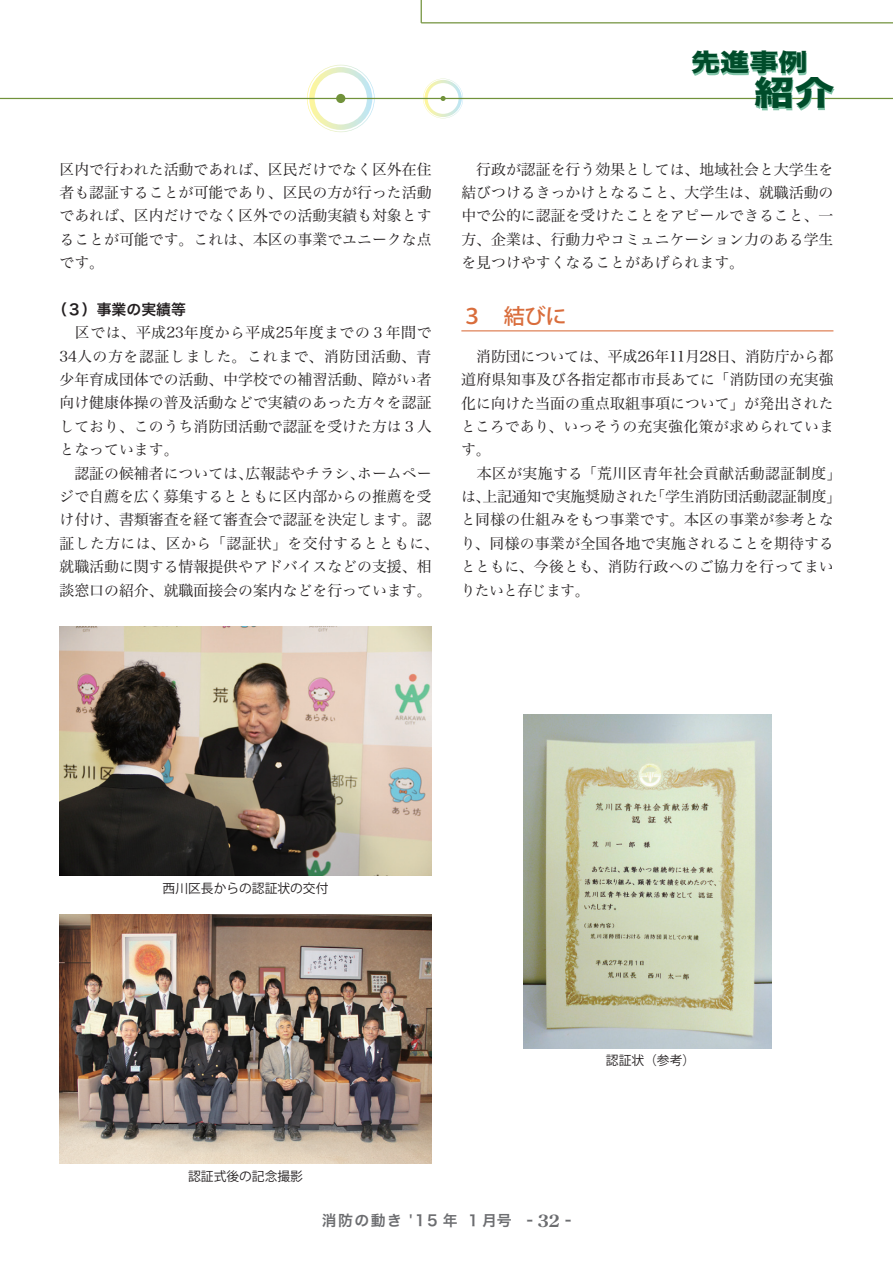
<style>
.page{position:relative;width:893px;height:1263px;background:#fff}
.page>*{position:absolute;margin:0;border:0;box-sizing:border-box;transform-origin:0 0}
.t1{font:33.3px "Hira Kaku Std N W8";color:#004c2a;scale:1.21 1}
.t2{font:24.15px "Hira Kaku Std N W8";color:#004c2a;scale:1.21 1}
.t3{font:500 21.3px "Koz Go Pro";color:#d96d3c}
.t4{font:14.85px/23.4px "Hira Min Pro N W3";color:#231f20}
.t5{font:14.85px "Hira Kaku Pro W6";letter-spacing:.1em;color:#6c6d70}
.t6{font:14.85px "Hira Kaku Pro N W6";color:#231f20}
.t7{font:12.75px "Koz Go Pro";color:#231f20}
.s1{font-family:"Century Old Style Std";font-weight:700;font-size:16.95px}
</style>
<div class="page">
<hr style="left:461px;top:330px;width:372px;height:1px;background:#d96d3c">
<img style="left:60px;top:626px;width:372px;height:249px">
<img style="left:523px;top:714px;width:249px;height:334px">
<img style="left:60px;top:914px;width:372px;height:249px">
<svg style="left:307px;top:65px;width:68px;height:67px"></svg>
<hr style="left:421px;top:22px;width:472px;height:1px;background:#71923b">
<div style="left:336px;top:94px;width:9px;height:9px;background:#71923b;border-radius:50%"></div>
<svg style="left:423px;top:79px;width:40px;height:39px"></svg>
<hr style="left:0;top:98px;width:893px;height:1px;background:#71923b">
<svg style="left:421px;top:0;width:1px;height:23px"></svg>
<svg style="left:692px;top:53px;width:142px;height:58px"></svg>
<p class="t4" style="left:60px;top:156px;width:374px;text-align:justify">区内で行われた活動であれば、区民だけでなく区外在住者も認証することが可能であり、区民の方が行った活動であれば、区内だけでなく区外での活動実績も対象とすることが可能です。これは、本区の事業でユニークな点です。</p>
<p class="t6" style="left:52px;top:296px;width:135px">（３）事業の実績等</p>
<p class="t4" style="left:60px;top:320px;width:381px">　区では、平成23年度から平成25年度までの３年間で<br>34人の方を認証しました。これまで、消防団活動、青少年育成団体での活動、中学校での補習活動、障がい者向け健康体操の普及活動などで実績のあった方々を認証しており、このうち消防団活動で認証を受けた方は３人となっています。<br>　認証の候補者については、広報誌やチラシ、ホームページで自薦を広く募集するとともに区内部からの推薦を受け付け、書類審査を経て審査会で認証を決定します。認証した方には、区から「認証状」を交付するとともに、就職活動に関する情報提供やアドバイスなどの支援、相談窓口の紹介、就職面接会の案内などを行っています。</p>
<h2 class="t2" style="left:691px;top:49px;width:98px">先進事例</h2>
<h1 class="t1" style="left:754px;top:74px;width:68px">紹介</h1>
<p class="t4" style="left:461px;top:156px;width:374px;text-align:justify">　行政が認証を行う効果としては、地域社会と大学生を結びつけるきっかけとなること、大学生は、就職活動の中で公的に認証を受けたことをアピールできること、一方、企業は、行動力やコミュニケーション力のある学生を見つけやすくなることがあげられます。</p>
<h3 class="t3" style="left:461px;top:302px;width:107px">３　結びに</h3>
<p class="t4" style="left:461px;top:343px;width:382px">　消防団については、平成26年11月28日、消防庁から都道府県知事及び各指定都市市長あてに「消防団の充実強化に向けた当面の重点取組事項について」が発出されたところであり、いっそうの充実強化策が求められています。<br>　本区が実施する「荒川区青年社会貢献活動認証制度」は、上記通知で実施奨励された「学生消防団活動認証制度」と同様の仕組みをもつ事業です。本区の事業が参考となり、同様の事業が全国各地で実施されることを期待するとともに、今後とも、消防行政へのご協力を行ってまいりたいと存じます。</p>
<p class="t7" style="left:163px;top:880px;width:167px">西川区長からの認証状の交付</p>
<p class="t7" style="left:188px;top:1168px;width:116px">認証式後の記念撮影</p>
<p class="t7" style="left:606px;top:1052px;width:91px">認証状（参考）</p>
<p class="t5" style="left:322px;top:1207px;width:251px">消防の動き '15 年 １月号 - <span class="s1">32</span> -</p>
</div>
